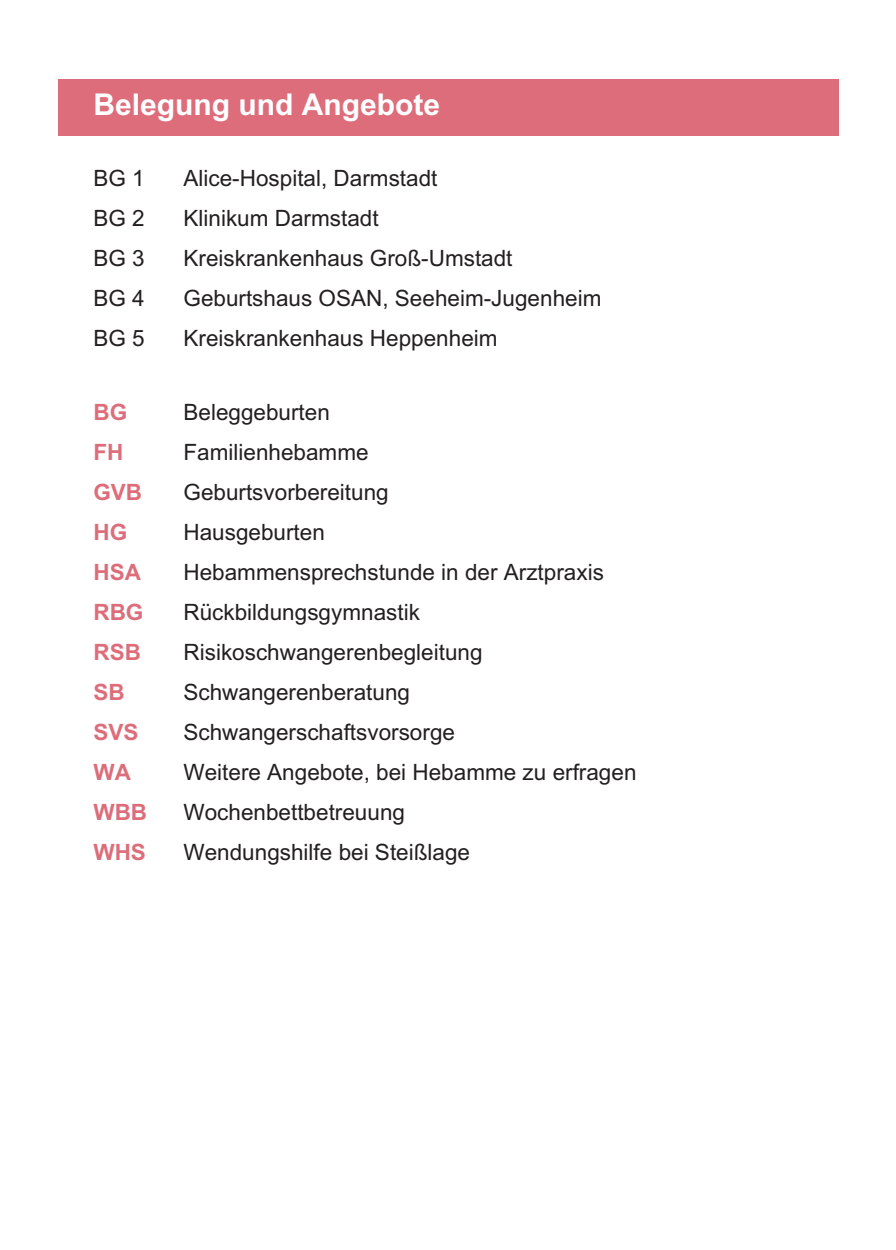
<style>
.page{position:relative;width:896px;height:1250px;background:#fff}
.page>*{position:absolute;margin:0;border:0;box-sizing:border-box;transform-origin:0 0}
.t1{font:700 30px "Arial";color:#fff}
.t2{font:22.5px "Arial";color:#231f20}
.t3{font:700 22.5px "Arial";color:#dd6d7a}
</style>
<div class="page">
<div style="left:58px;top:79px;width:779px;height:57px;background:#dd6d7a"></div>
<h1 class="t1" style="left:93px;top:87px;width:348px">Belegung und Angebote</h1>
<p class="t2" style="left:93px;top:165px;width:53px">BG 1</p>
<p class="t2" style="left:183px;top:165px;width:255px">Alice-Hospital, Darmstadt</p>
<p class="t2" style="left:93px;top:205px;width:53px">BG 2</p>
<p class="t2" style="left:183px;top:205px;width:197px">Klinikum Darmstadt</p>
<p class="t2" style="left:93px;top:245px;width:53px">BG 3</p>
<p class="t2" style="left:183px;top:245px;width:330px">Kreiskrankenhaus Groß-Umstadt</p>
<p class="t2" style="left:93px;top:285px;width:53px">BG 4</p>
<p class="t2" style="left:183px;top:285px;width:419px">Geburtshaus OSAN, Seeheim-Jugenheim</p>
<p class="t2" style="left:93px;top:325px;width:53px">BG 5</p>
<p class="t2" style="left:183px;top:325px;width:315px">Kreiskrankenhaus Heppenheim</p>
<p class="t3" style="left:93px;top:399px;width:35px">BG</p>
<p class="t2" style="left:183px;top:399px;width:148px">Beleggeburten</p>
<p class="t3" style="left:93px;top:439px;width:31px">FH</p>
<p class="t2" style="left:183px;top:439px;width:187px">Familienhebamme</p>
<p class="t3" style="left:93px;top:479px;width:50px">GVB</p>
<p class="t2" style="left:183px;top:479px;width:207px">Geburtsvorbereitung</p>
<p class="t3" style="left:93px;top:519px;width:35px">HG</p>
<p class="t2" style="left:183px;top:519px;width:143px">Hausgeburten</p>
<p class="t3" style="left:93px;top:559px;width:49px">HSA</p>
<p class="t2" style="left:183px;top:559px;width:422px">Hebammensprechstunde in der Arztpraxis</p>
<p class="t3" style="left:93px;top:599px;width:52px">RBG</p>
<p class="t2" style="left:183px;top:599px;width:238px">Rückbildungsgymnastik</p>
<p class="t3" style="left:93px;top:639px;width:49px">RSB</p>
<p class="t2" style="left:183px;top:639px;width:300px">Risikoschwangerenbegleitung</p>
<p class="t3" style="left:93px;top:679px;width:33px">SB</p>
<p class="t2" style="left:183px;top:679px;width:228px">Schwangerenberatung</p>
<p class="t3" style="left:93px;top:719px;width:47px">SVS</p>
<p class="t2" style="left:183px;top:719px;width:273px">Schwangerschaftsvorsorge</p>
<p class="t3" style="left:93px;top:759px;width:39px">WA</p>
<p class="t2" style="left:183px;top:759px;width:454px">Weitere Angebote, bei Hebamme zu erfragen</p>
<p class="t3" style="left:93px;top:799px;width:55px">WBB</p>
<p class="t2" style="left:183px;top:799px;width:223px">Wochenbettbetreuung</p>
<p class="t3" style="left:93px;top:839px;width:54px">WHS</p>
<p class="t2" style="left:183px;top:839px;width:288px">Wendungshilfe bei Steißlage</p>
</div>
